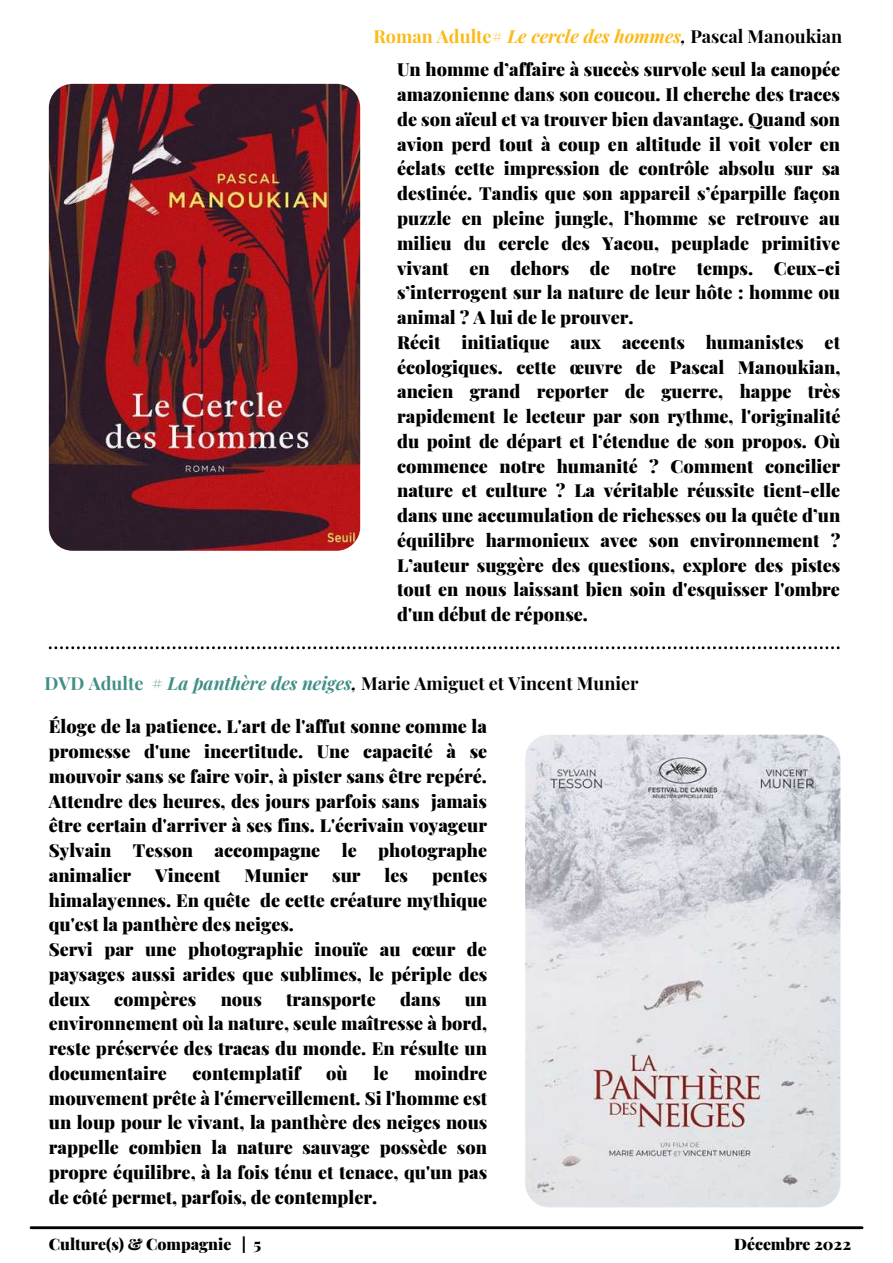
<style>
.page{position:relative;width:893px;height:1263px;background:#fff}
.page>*{position:absolute;margin:0;border:0;box-sizing:border-box;transform-origin:0 0}
.t1{font:900 18px/24.8px "Playfair Display";color:#000;text-align:justify}
.t2{font:700 18px "Playfair Display";color:#000}
.t3{font:900 15.83px "Playfair Display";color:#000}
.s1{font-weight:700;color:#fdb916}
.s2{font-weight:700;font-style:italic;color:#fdb916}
.s3{font-weight:700;font-style:italic}
.s4{font-weight:700}
.s5{color:#428f87}
.s6{font-style:italic;color:#428f87}
.s7{font-style:italic}
</style>
<div class="page">
<hr style="left:31px;top:1226px;width:831px;height:3px;background:#000">
<svg style="left:49px;top:646px;width:790px;height:3px"></svg>
<img style="left:525px;top:735px;width:315px;height:472px;border-radius:24px">
<img style="left:49px;top:84px;width:311px;height:467px;border-radius:24px">
<p class="t1" style="left:373px;top:18px;width:470px;line-height:33.9px;text-align:right"><span class="s1">Roman Adulte#</span> <span class="s2">Le cercle des hommes</span><span class="s3">,</span> <span class="s4">Pascal Manoukian<br></span>Un homme d’affaire à succès survole seul la canopée</p>
<p class="t1" style="left:397px;top:81px;width:445px;text-align:left">amazonienne dans son coucou. Il cherche des traces de son aïeul et va trouver bien davantage. Quand son avion perd tout à coup en altitude il voit voler en éclats cette impression de contrôle absolu sur sa destinée. Tandis que son appareil s’éparpille façon puzzle en pleine jungle, l’homme se retrouve au milieu du cercle des Yacou, peuplade primitive vivant en dehors de notre temps. Ceux-ci s’interrogent sur la nature de leur hôte : homme ou animal ? A lui de le prouver.<br>Récit initiatique aux accents humanistes et écologiques. cette œuvre de Pascal Manoukian, ancien grand reporter de guerre, happe très rapidement le lecteur par son rythme, l'originalité du point de départ et l’étendue de son propos. Où commence notre humanité ? Comment concilier nature et culture ? La véritable réussite tient-elle dans une accumulation de richesses ou la quête d’un équilibre harmonieux avec son environnement ?<br>L’auteur suggère des questions, explore des pistes tout en nous laissant bien soin d'esquisser l'ombre d'un début de réponse.</p>
<p class="t2" style="left:45px;top:670px;width:595px"><span class="s5">DVD Adulte #</span> <span class="s6">La panthère des neiges</span><span class="s7">,</span> Marie Amiguet et Vincent Munier</p>
<p class="t1" style="left:49px;top:713px;width:440px">Éloge de la patience. L'art de l'affut sonne comme la promesse d'une incertitude. Une capacité à se mouvoir sans se faire voir, à pister sans être repéré.<br>Attendre des heures, des jours parfois sans jamais être certain d'arriver à ses fins. L'écrivain voyageur Sylvain Tesson accompagne le photographe animalier</p>
<p class="t1" style="left:155px;top:862px;width:67px">Vincent</p>
<p class="t1" style="left:245px;top:862px;width:65px">Munier</p>
<p class="t1" style="left:332px;top:862px;width:30px">sur</p>
<p class="t1" style="left:384px;top:862px;width:25px">les</p>
<p class="t1" style="left:49px;top:862px;width:440px;text-align:left;text-indent:383px">pentes himalayennes. En quête de cette créature mythique qu'est la panthère des neiges.<br>Servi par une photographie inouïe au cœur de paysages aussi arides que sublimes, le périple des deux</p>
<p class="t1" style="left:114px;top:986px;width:84px">compères</p>
<p class="t1" style="left:221px;top:986px;width:43px">nous</p>
<p class="t1" style="left:286px;top:986px;width:91px">transporte</p>
<p class="t1" style="left:400px;top:986px;width:42px">dans</p>
<p class="t1" style="left:49px;top:986px;width:440px;text-indent:416px">un environnement où la nature, seule maîtresse à bord, reste préservée des tracas du monde. En résulte un documentaire</p>
<p class="t1" style="left:193px;top:1060px;width:109px">contemplatif</p>
<p class="t1" style="left:326px;top:1060px;width:23px">où</p>
<p class="t1" style="left:374px;top:1060px;width:16px">le</p>
<p class="t1" style="left:49px;top:1060px;width:440px;text-indent:365px">moindre mouvement prête à l'émerveillement. Si l'homme est un loup pour le vivant, la panthère des neiges nous rappelle combien la nature sauvage possède son propre équilibre, à la fois ténu et tenace, qu'un pas de côté permet, parfois, de contempler.</p>
<p class="t3" style="left:49px;top:1232px;width:214px">Culture(s) &amp; Compagnie | 5</p>
<p class="t3" style="left:734px;top:1232px;width:118px">Décembre 2022</p>
</div>
